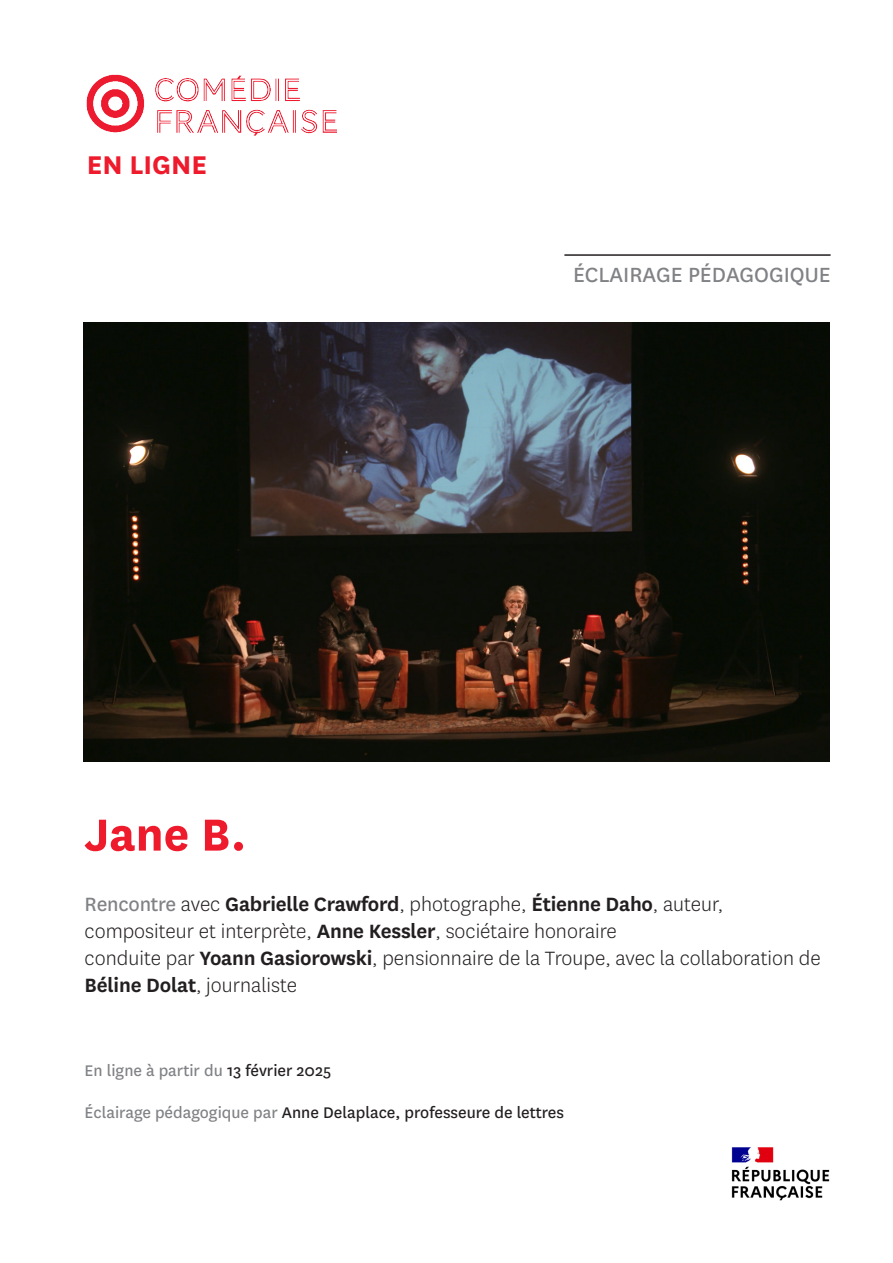
<style>
.page{position:relative;width:893px;height:1263px;background:#fff}
.page>*{position:absolute;margin:0;border:0;box-sizing:border-box;transform-origin:0 0}
.t1{font:700 52.5px "National";color:#ee1b2d}
.Légende{font:700 30px "National";color:#ee1b2d}
._1-Troupe{font:24px "National";color:#808285}
._1-Troupe-2{font:300 22.5px/27px "National";color:#231f20}
._1-Troupe-3{font:18px "National";color:#231f20}
._1-Troupe-4{font:18px "National";color:#808285}
.s1{font-weight:400;color:#808285}
.s2{font-weight:600}
.s3{color:#231f20}
.s4{color:#808285}
</style>
<div class="page">
<img style="left:84px;top:322px;width:745px;height:440px">
<hr style="left:564px;top:254px;width:267px;height:2px;background:#231f20">
<img style="left:86px;top:74px;width:251px;height:62px">
<img style="left:731px;top:1147px;width:99px;height:54px">
<p class="Légende" style="left:87px;top:144px;width:122px">EN LIGNE</p>
<p class="t1" style="left:85px;top:797px;width:163px">Jane B.</p>
<p class="_1-Troupe" style="left:573px;top:258px;width:259px">ÉCLAIRAGE PÉDAGOGIQUE</p>
<p class="_1-Troupe-2" style="left:85px;top:890px;width:640px"><span class="s1">Rencontre</span> avec <span class="s2">Gabrielle Crawford</span>, photographe, <span class="s2">Étienne Daho</span>, auteur, compositeur et interprète, <span class="s2">Anne Kessler</span>, sociétaire honoraire</p>
<p class="_1-Troupe-2" style="left:85px;top:944px;width:738px">conduite par <span class="s2">Yoann Gasiorowski</span>, pensionnaire de la Troupe, avec la collaboration de<br><span class="s2">Béline Dolat</span>, journaliste</p>
<p class="_1-Troupe-4" style="left:85px;top:1059px;width:248px">En ligne à partir du <span class="s3">13 février 2025</span></p>
<p class="_1-Troupe-3" style="left:85px;top:1101px;width:481px"><span class="s4">Éclairage pédagogique par</span> Anne Delaplace, professeure de lettres</p>
</div>
